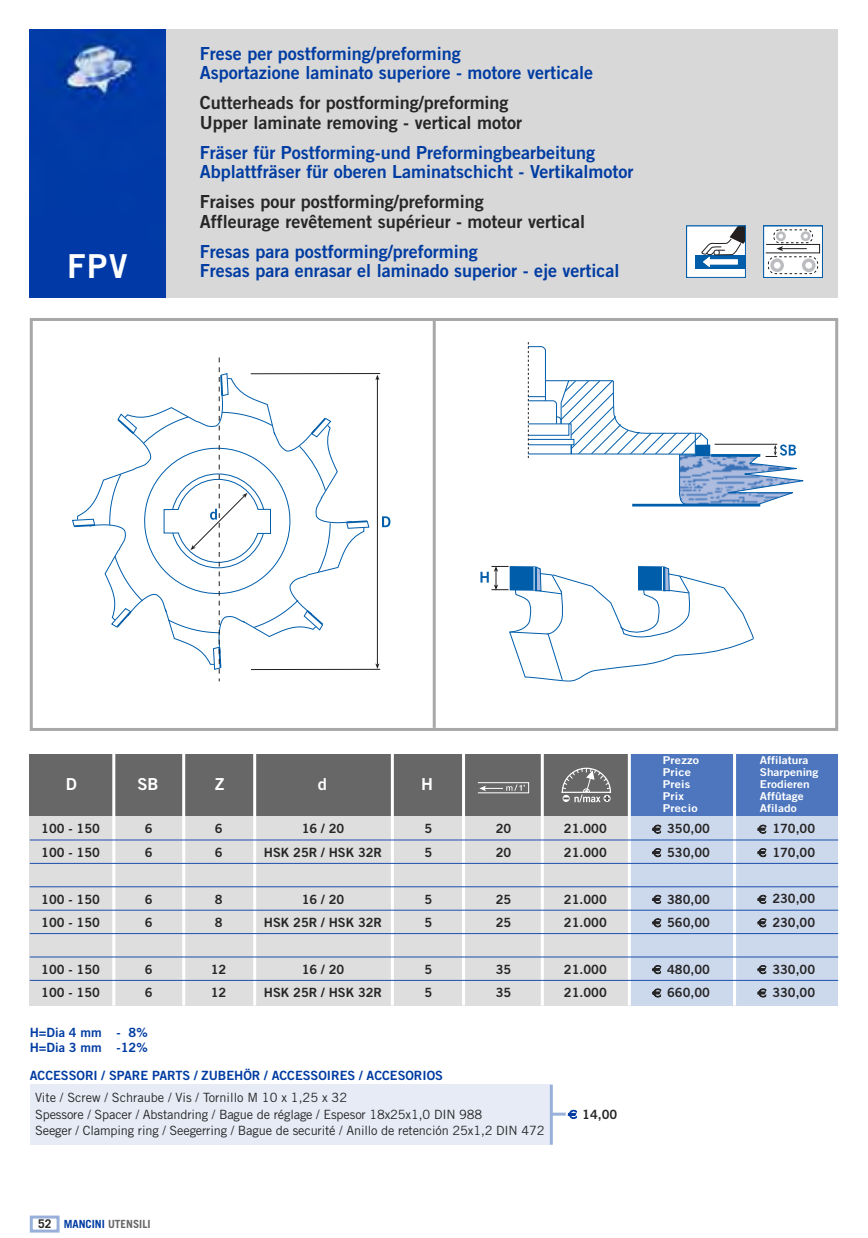
<style>
.page{position:relative;width:868px;height:1238px;background:#fff}
.page>*{position:absolute;margin:0;border:0;box-sizing:border-box;transform-origin:0 0}
.t1{font:33px "Trade Gothic Bold Two";color:#fff}
.t2{font:18px/19.5px "Trade Gothic Bold Two";color:#003ca2}
.t3{font:18px/19.5px "Trade Gothic Bold Two";color:#272627}
.t4{font:16.5px "Trade Gothic Bold Two";color:#fff}
.t5{font:12.75px/23.4px "Trade Gothic Bold Two";color:#272627}
.t6{font:12.75px/16.5px "Trade Gothic";letter-spacing:-.01em;color:#272627}
.t7{font:12.75px/15.3px "Trade Gothic Bold Two";color:#003ca2}
.t8{font:700 11.25px "Trade Gothic";color:#686768}
.t9{font:10.8px/12px "Trade Gothic Bold Two";letter-spacing:.005em;color:#fff;scale:1.1 1}
.t10{font:10.8px/12px "Trade Gothic Bold Two";letter-spacing:.005em;color:#fff;scale:1.15 1}
.s1{font-size:12px;color:#272627}
.s2{color:#003ca2}
</style>
<div class="page">
<div style="left:30px;top:30px;width:808px;height:268px;background:#d8d8d8"></div>
<img style="left:30px;top:30px;width:136px;height:268px">
<div style="left:30px;top:1215px;width:30px;height:17px;border:3px solid #99b1da"></div>
<div style="left:686px;top:226px;width:59px;height:51px;background:#fff"></div>
<div style="left:686px;top:225px;width:59px;height:53px;border:1px solid #005daa"></div>
<div style="left:695px;top:255px;width:50px;height:14px;background:#005daa"></div>
<svg style="left:700px;top:226px;width:45px;height:41px"></svg>
<div style="left:30px;top:318px;width:808px;height:413px;border:3px solid #a9a8a9"></div>
<svg style="left:763px;top:226px;width:59px;height:52px"></svg>
<div style="left:765px;top:244px;width:54px;height:9px;background:#fff"></div>
<div style="left:768px;top:256px;width:49px;height:18px;background:#fff;border:1px dashed #231f20;border-radius:7px"></div>
<div style="left:773px;top:229px;width:39px;height:14px;background:#fff;border:1px dashed #231f20;border-radius:6px"></div>
<div style="left:765px;top:244px;width:54px;height:9px;border:1px solid #231f20"></div>
<svg style="left:776px;top:246px;width:30px;height:5px"></svg>
<svg style="left:770px;top:258px;width:13px;height:14px"></svg>
<svg style="left:775px;top:231px;width:10px;height:10px"></svg>
<svg style="left:800px;top:231px;width:10px;height:10px"></svg>
<svg style="left:801px;top:258px;width:14px;height:14px"></svg>
<div style="left:773px;top:262px;width:7px;height:6px;background:#fff;border-radius:50%"></div>
<svg style="left:805px;top:262px;width:6px;height:6px"></svg>
<svg style="left:778px;top:234px;width:5px;height:4px"></svg>
<svg style="left:803px;top:234px;width:4px;height:4px"></svg>
<hr style="left:432px;top:320px;width:3px;height:407px;background:#a9a8a9">
<hr style="left:377px;top:379px;width:1px;height:285px;background:#231f20">
<svg style="left:375px;top:663px;width:4px;height:6px"></svg>
<svg style="left:375px;top:374px;width:4px;height:6px"></svg>
<hr style="left:251px;top:669px;width:129px;height:1px;background:#231f20">
<hr style="left:251px;top:373px;width:129px;height:1px;background:#231f20">
<svg style="left:72px;top:357px;width:297px;height:324px"></svg>
<svg style="left:382px;top:516px;width:8px;height:11px"></svg>
<svg style="left:480px;top:565px;width:274px;height:116px"></svg>
<svg style="left:527px;top:342px;width:277px;height:165px"></svg>
<div style="left:30px;top:1084px;width:520px;height:60px;background:#e6ebf6"></div>
<hr style="left:549px;top:1084px;width:3px;height:60px;background:#99b1da">
<hr style="left:551px;top:1112px;width:14px;height:3px;background:#99b1da">
<div style="left:30px;top:754px;width:808px;height:62px;background:#686768"></div>
<div style="left:630px;top:754px;width:208px;height:62px;background:#4d76be"></div>
<div style="left:30px;top:816px;width:808px;height:189px;background:#dfdedf"></div>
<div style="left:629px;top:816px;width:209px;height:189px;background:#ccd8ec"></div>
<hr style="left:112px;top:754px;width:3px;height:251px;background:#fff">
<hr style="left:182px;top:754px;width:3px;height:251px;background:#fff">
<hr style="left:253px;top:754px;width:3px;height:251px;background:#fff">
<hr style="left:391px;top:754px;width:3px;height:251px;background:#fff">
<hr style="left:462px;top:754px;width:3px;height:251px;background:#fff">
<hr style="left:540px;top:754px;width:3px;height:251px;background:#fff">
<hr style="left:627px;top:754px;width:3px;height:251px;background:#fff">
<hr style="left:733px;top:754px;width:3px;height:251px;background:#fff">
<hr style="left:30px;top:839px;width:808px;height:1px;background:#1a4fac">
<hr style="left:30px;top:863px;width:808px;height:1px;background:#1a4fac">
<hr style="left:30px;top:886px;width:808px;height:1px;background:#1a4fac">
<hr style="left:30px;top:909px;width:808px;height:1px;background:#1a4fac">
<hr style="left:30px;top:933px;width:808px;height:1px;background:#1a4fac">
<hr style="left:30px;top:956px;width:808px;height:1px;background:#1a4fac">
<hr style="left:30px;top:980px;width:808px;height:1px;background:#1a4fac">
<div style="left:477px;top:782px;width:52px;height:11px;border:1px solid #fff"></div>
<svg style="left:479px;top:784px;width:45px;height:7px"></svg>
<svg style="left:561px;top:767px;width:51px;height:35px"></svg>
<p class="t2" style="left:200px;top:45px;width:394px">Frese per postforming/preforming<br>Asportazione laminato superiore - motore verticale</p>
<p class="t3" style="left:200px;top:95px;width:323px">Cutterheads for postforming/preforming<br>Upper laminate removing - vertical motor</p>
<p class="t2" style="left:200px;top:144px;width:435px">Fräser für Postforming-und Preformingbearbeitung<br>Abplattfräser für oberen Laminatschicht - Vertikalmotor</p>
<p class="t3" style="left:200px;top:194px;width:386px">Fraises pour postforming/preforming<br>Affleurage revêtement supérieur - moteur vertical</p>
<p class="t2" style="left:200px;top:243px;width:279px">Fresas para postforming/preforming</p>
<h1 class="t1" style="left:67px;top:254px;width:62px">FPV</h1>
<p class="t2" style="left:200px;top:263px;width:421px">Fresas para enrasar el laminado superior - eje vertical</p>
<p class="t4" style="left:66px;top:778px;width:13px">D</p>
<p class="t4" style="left:137px;top:778px;width:23px">SB</p>
<p class="t4" style="left:215px;top:778px;width:11px">Z</p>
<p class="t4" style="left:318px;top:778px;width:11px">d</p>
<p class="t4" style="left:421px;top:778px;width:13px">H</p>
<p class="t5" style="left:41px;top:818px;width:60px">100 - 150<br>100 - 150</p>
<p class="t5" style="left:41px;top:888px;width:60px">100 - 150<br>100 - 150</p>
<p class="t5" style="left:41px;top:958px;width:60px">100 - 150<br>100 - 150</p>
<p class="t5" style="left:264px;top:818px;width:120px;text-align:center">16 / 20<br>HSK 25R / HSK 32R</p>
<p class="t5" style="left:264px;top:888px;width:120px;text-align:center">16 / 20<br>HSK 25R / HSK 32R</p>
<p class="t5" style="left:264px;top:958px;width:120px;text-align:center">16 / 20<br>HSK 25R / HSK 32R</p>
<p class="t5" style="left:215px;top:818px;width:9px">6<br>6</p>
<p class="t5" style="left:215px;top:888px;width:9px">8<br>8</p>
<p class="t5" style="left:211px;top:958px;width:17px">12<br>12</p>
<p class="t5" style="left:145px;top:818px;width:9px">6<br>6</p>
<p class="t5" style="left:145px;top:888px;width:9px">6<br>6</p>
<p class="t5" style="left:145px;top:958px;width:9px">6<br>6</p>
<p class="t5" style="left:424px;top:818px;width:9px">5<br>5</p>
<p class="t5" style="left:424px;top:888px;width:9px">5<br>5</p>
<p class="t5" style="left:424px;top:958px;width:9px">5<br>5</p>
<p class="t7" style="left:30px;top:1025px;width:119px">H=Dia 4 mm - 8%<br>H=Dia 3 mm -12%</p>
<p class="t7" style="left:30px;top:1069px;width:414px">ACCESSORI / SPARE PARTS / ZUBEHÖR / ACCESSOIRES / ACCESORIOS</p>
<p class="t5" style="left:496px;top:818px;width:17px">20<br>20</p>
<p class="t5" style="left:496px;top:888px;width:17px">25<br>25</p>
<p class="t5" style="left:496px;top:958px;width:17px">35<br>35</p>
<p class="t6" style="left:35px;top:1090px;width:511px">Vite / Screw / Schraube / Vis / Tornillo M 10 x 1,25 x 32<br>Spessore / Spacer / Abstandring / Bague de réglage / Espesor 18x25x1,0 DIN 988<br>Seeger / Clamping ring / Seegerring / Bague de securité / Anillo de retención 25x1,2 DIN 472</p>
<p class="t5" style="left:564px;top:818px;width:44px">21.000<br>21.000</p>
<p class="t5" style="left:564px;top:888px;width:44px">21.000<br>21.000</p>
<p class="t5" style="left:564px;top:958px;width:44px">21.000<br>21.000</p>
<p class="t5" style="left:582px;top:1103px;width:36px">14,00</p>
<p class="t8" style="left:38px;top:1219px;width:114px"><span class="s1">52</span> <span class="s2">MANCINI</span> UTENSILI</p>
<p class="t10" style="left:662px;top:755px;width:33px">Prezzo<br>Price<br>Preis<br>Prix<br>Precio</p>
<p class="t9" style="left:759px;top:755px;width:55px">Affilatura<br>Sharpening<br>Erodieren<br>Affûtage<br>Afilado</p>
<p class="t5" style="left:667px;top:818px;width:44px">350,00<br>530,00</p>
<p class="t5" style="left:667px;top:888px;width:44px">380,00<br>560,00</p>
<p class="t5" style="left:667px;top:958px;width:44px">480,00<br>660,00</p>
<p class="t5" style="left:772px;top:818px;width:44px">170,00<br>170,00</p>
<p class="t5" style="left:772px;top:888px;width:44px">230,00<br>230,00</p>
<p class="t5" style="left:772px;top:958px;width:44px">330,00<br>330,00</p>
</div>
